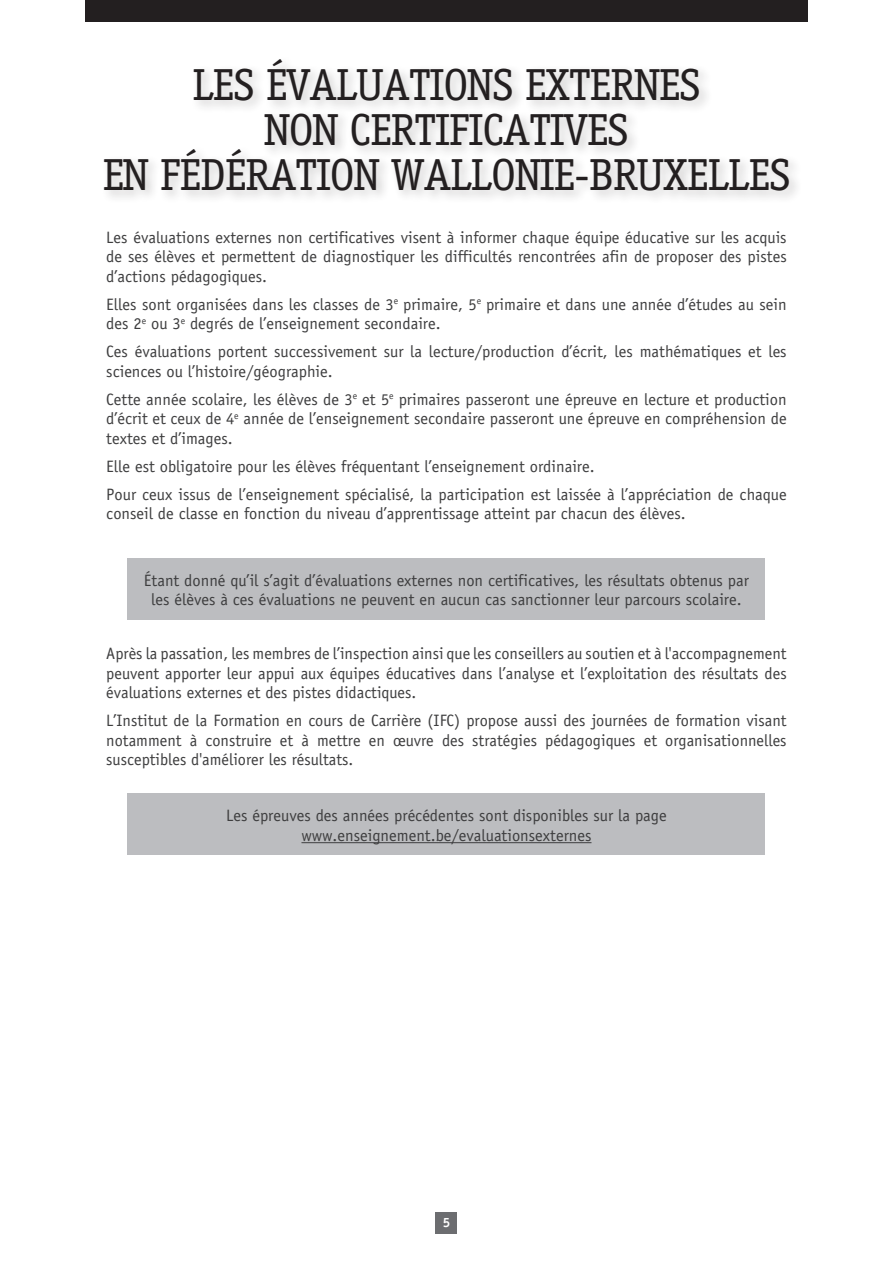
<style>
.page{position:relative;width:893px;height:1263px;background:#fff}
.page>*{position:absolute;margin:0;border:0;box-sizing:border-box;transform-origin:0 0}
.t1{font:45px/45px "Evalex Serif";letter-spacing:-.025em;color:#231f20;text-align:center}
.t2{font:16.5px/19.5px "Evalex Sans";color:#3e3e3f;text-align:justify}
.t3{font:700 13.5px "Evalex Serif";color:#fff}
</style>
<div class="page">
<div style="left:85px;top:0;width:723px;height:21px;background:#231f20"></div>
<div style="left:99px;top:55px;width:703px;height:149px;background:#231f20;opacity:.25"></div>
<div style="left:128px;top:558px;width:637px;height:62px;background:#bcbdc0"></div>
<div style="left:128px;top:793px;width:637px;height:62px;background:#bcbdc0"></div>
<hr style="left:301px;top:842px;width:290px;height:1px;background:#3e3e3f">
<div style="left:436px;top:1212px;width:21px;height:21px;background:#6c6d70"></div>
<h1 class="t1" style="left:102px;top:62px;width:690px">LES ÉVALUATIONS EXTERNES<br>NON CERTIFICATIVES<br>EN FÉDÉRATION WALLONIE-BRUXELLES</h1>
<p class="t2" style="left:106px;top:228px;width:682px">Les évaluations externes non certificatives visent à informer chaque équipe éducative sur les acquis de ses élèves et permettent de diagnostiquer les difficultés rencontrées afin de proposer des pistes d’actions pédagogiques.</p>
<p class="t2" style="left:106px;top:295px;width:682px">Elles sont organisées dans les classes de 3<sup>e</sup> primaire, 5<sup>e</sup> primaire et dans une année d’études au sein des 2<sup>e</sup> ou 3<sup>e</sup> degrés de l’enseignement secondaire.</p>
<p class="t2" style="left:106px;top:342px;width:682px">Ces évaluations portent successivement sur la lecture/production d’écrit, les mathématiques et les sciences ou l’histoire/géographie.</p>
<p class="t2" style="left:106px;top:390px;width:682px">Cette année scolaire, les élèves de 3<sup>e</sup> et 5<sup>e</sup> primaires passeront une épreuve en lecture et production d’écrit et ceux de 4<sup>e</sup> année de l’enseignement secondaire passeront une épreuve en compréhension de textes et d’images.</p>
<p class="t2" style="left:106px;top:452px;width:682px;line-height:28px">Elle est obligatoire pour les élèves fréquentant l’enseignement ordinaire.<br>Pour ceux issus de l’enseignement spécialisé, la participation est laissée à l’appréciation de chaque</p>
<p class="t2" style="left:106px;top:504px;width:581px">conseil de classe en fonction du niveau d’apprentissage atteint par chacun des élèves.</p>
<p class="t2" style="left:144px;top:570px;width:607px;text-align:center">Étant donné qu’il s’agit d’évaluations externes non certificatives, les résultats obtenus par les élèves à ces évaluations ne peuvent en aucun cas sanctionner leur parcours scolaire.</p>
<p class="t2" style="left:106px;top:644px;width:682px">Après la passation, les membres de l’inspection ainsi que les conseillers au soutien et à l'accompagnement peuvent apporter leur appui aux équipes éducatives dans l’analyse et l’exploitation des résultats des évaluations externes et des pistes didactiques.</p>
<p class="t2" style="left:106px;top:711px;width:682px">L’Institut de la Formation en cours de Carrière (IFC) propose aussi des journées de formation visant notamment à construire et à mettre en œuvre des stratégies pédagogiques et organisationnelles susceptibles d'améliorer les résultats.</p>
<p class="t2" style="left:226px;top:806px;width:442px;text-align:center">Les épreuves des années précédentes sont disponibles sur la page www.enseignement.be/evaluationsexternes</p>
<p class="t3" style="left:443px;top:1214px;width:9px">5</p>
</div>
